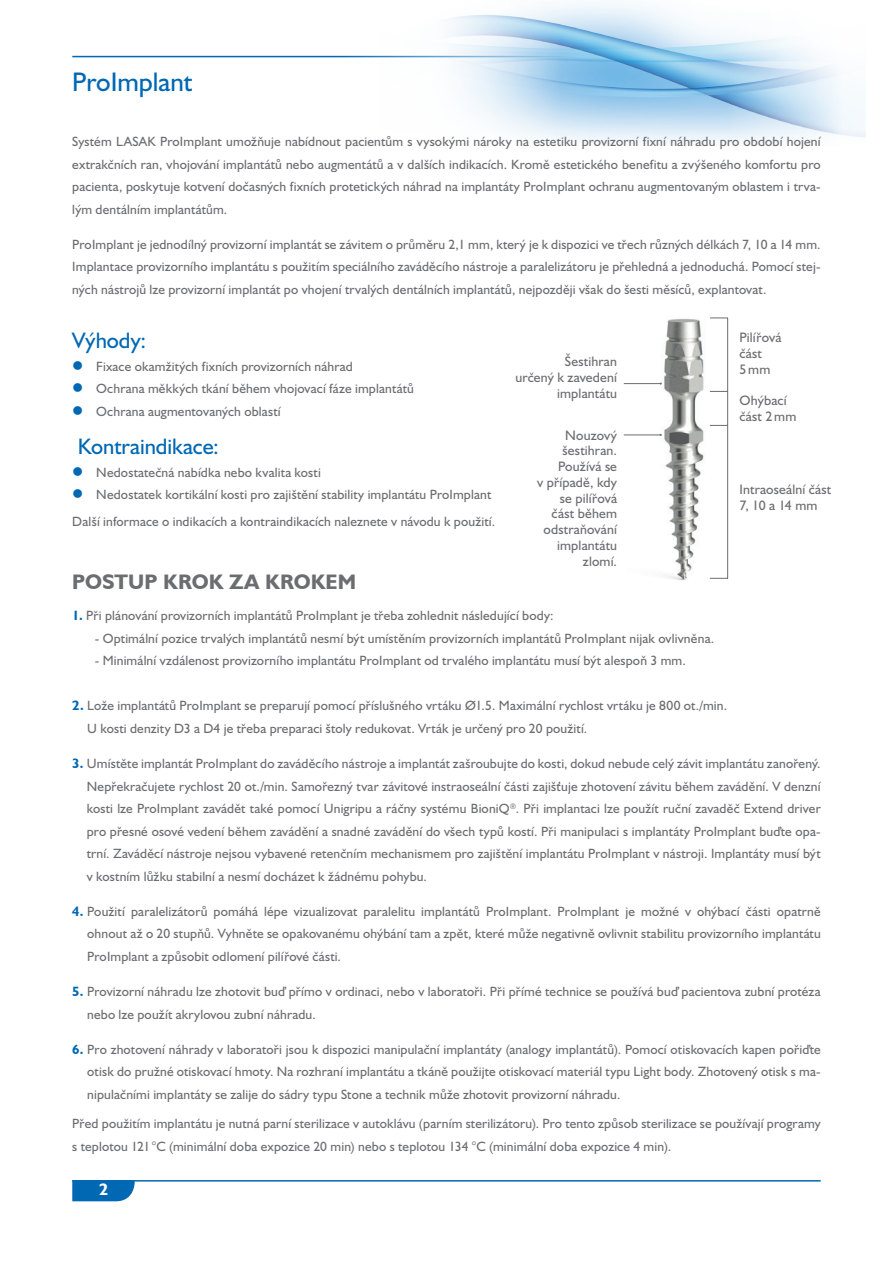
<style>
.page{position:relative;width:893px;height:1263px;background:#fff}
.page>*{position:absolute;margin:0;border:0;box-sizing:border-box;transform-origin:0 0}
.t1{font:27px "Humanist 521";color:#0168b3}
.t2{font:22.5px "Humanist 521";color:#0168b3}
.t3{font:700 21px "Humanist 521 BT";color:#6c6d70}
.t4{font:700 16.5px "Humanist 521 BT";color:#fff}
.t5{font:13.8px/15.8px "Humanist 521";letter-spacing:.01em;color:#6c6d70;text-align:right}
.t6{font:13.5px/22.5px "Humanist 521";letter-spacing:.01em;color:#6c6d70;text-align:justify}
.s1{color:#0168b3}
.s2{font-family:"Humanist 521 BT";font-weight:700;color:#0168b3}
</style>
<div class="page">
<img style="left:381px;top:3px;width:485px;height:139px">
<hr style="left:72px;top:56px;width:509px;height:1px;background:#0168b3">
<img style="left:623px;top:318px;width:81px;height:262px">
<svg style="left:710px;top:318px;width:17px;height:1px"></svg>
<svg style="left:710px;top:391px;width:17px;height:1px"></svg>
<svg style="left:710px;top:425px;width:17px;height:1px"></svg>
<svg style="left:710px;top:578px;width:18px;height:1px"></svg>
<hr style="left:727px;top:318px;width:1px;height:260px;background:#6c6d70">
<hr style="left:624px;top:435px;width:36px;height:1px;background:#6c6d70">
<hr style="left:624px;top:383px;width:36px;height:1px;background:#6c6d70">
<svg style="left:72px;top:1181px;width:63px;height:20px"></svg>
<hr style="left:72px;top:1180px;width:749px;height:1px;background:#0168b3">
<p class="t1" style="left:72px;top:64px;width:122px">ProImplant</p>
<p class="t6" style="left:72px;top:130px;width:750px">Systém LASAK ProImplant umožňuje nabídnout pacientům s vysokými nároky na estetiku provizorní fixní náhradu pro období hojení extrakčních ran, vhojování implantátů nebo augmentátů a v dalších indikacích. Kromě estetického benefitu a zvýšeného komfortu pro pacienta, poskytuje kotvení dočasných fixních protetických náhrad na implantáty ProImplant ochranu augmentovaným oblastem i trva&shy;lým dentálním implantátům.</p>
<p class="t6" style="left:72px;top:233px;width:750px">ProImplant je jednodílný provizorní implantát se závitem o průměru 2,1 mm, který je k dispozici ve třech různých délkách 7, 10 a 14 mm.<br>Implantace provizorního implantátu s použitím speciálního zaváděcího nástroje a paralelizátoru je přehledná a jednoduchá. Pomocí stej&shy;ných nástrojů lze provizorní implantát po vhojení trvalých dentálních implantátů, nejpozději však do šesti měsíců, explantovat.</p>
<p class="t2" style="left:72px;top:326px;width:76px">Výhody:</p>
<p class="t6" style="left:72px;top:354px;width:282px"><span class="s1">●</span> Fixace okamžitých fixních provizorních náhrad</p>
<p class="t6" style="left:72px;top:377px;width:343px"><span class="s1">●</span> Ochrana měkkých tkání během vhojovací fáze implantátů</p>
<p class="t6" style="left:72px;top:399px;width:210px"><span class="s1">●</span> Ochrana augmentovaných oblastí</p>
<p class="t2" style="left:78px;top:432px;width:142px">Kontraindikace:</p>
<p class="t6" style="left:72px;top:460px;width:250px"><span class="s1">●</span> Nedostatečná nabídka nebo kvalita kosti</p>
<p class="t6" style="left:72px;top:483px;width:421px"><span class="s1">●</span> Nedostatek kortikální kosti pro zajištění stability implantátu ProImplant</p>
<p class="t6" style="left:72px;top:509px;width:424px">Další informace o indikacích a kontraindikacích naleznete v návodu k použití.</p>
<p class="t5" style="left:565px;top:353px;width:54px">Šestihran</p>
<p class="t5" style="left:515px;top:369px;width:103px">určený k zavedení implantátu</p>
<p class="t5" style="left:537px;top:426px;width:81px">Nouzový šestihran.<br>Používá se<br>v případě, kdy se pilířová část během odstraňování implantátu zlomí.</p>
<p class="t5" style="left:739px;top:329px;width:43px">Pilířová</p>
<p class="t5" style="left:739px;top:345px;width:24px">část</p>
<p class="t5" style="left:739px;top:361px;width:32px">5mm</p>
<p class="t5" style="left:739px;top:392px;width:58px;text-align:left">Ohýbací část 2mm</p>
<p class="t5" style="left:739px;top:481px;width:93px">Intraoseální část</p>
<p class="t5" style="left:739px;top:497px;width:79px">7, 10 a 14 mm</p>
<p class="t3" style="left:72px;top:569px;width:286px">POSTUP KROK ZA KROKEM</p>
<p class="t6" style="left:72px;top:604px;width:483px"><span class="s2">1.</span> Při plánování provizorních implantátů ProImplant je třeba zohlednit následující body:</p>
<p class="t6" style="left:72px;top:626px;width:643px">- Optimální pozice trvalých implantátů nesmí být umístěním provizorních implantátů ProImplant nijak ovlivněna.</p>
<p class="t6" style="left:72px;top:649px;width:615px">- Minimální vzdálenost provizorního implantátu ProImplant od trvalého implantátu musí být alespoň 3 mm.</p>
<p class="t6" style="left:87px;top:694px;width:641px;text-indent:-15px"><span class="s2">2.</span> Lože implantátů ProImplant se preparují pomocí příslušného vrtáku Ø1.5. Maximální rychlost vrtáku je 800 ot./min.<br>U kosti denzity D3 a D4 je třeba preparaci štoly redukovat. Vrták je určený pro 20 použití.</p>
<p class="t6" style="left:87px;top:752px;width:735px;text-indent:-15px"><span class="s2">3.</span> Umístěte implantát ProImplant do zaváděcího nástroje a implantát zašroubujte do kosti, dokud nebude celý závit implantátu zanořený.<br>Nepřekračujete rychlost 20 ot./min. Samořezný tvar závitové instraoseální části zajišťuje zhotovení závitu během zavádění. V denzní kosti lze ProImplant zavádět také pomocí Unigripu a ráčny systému BioniQ<sup>®</sup>. Při implantaci lze použít ruční zavaděč Extend driver pro přesné osové vedení během zavádění a snadné zavádění do všech typů kostí. Při manipulaci s implantáty ProImplant buďte opa&shy;trní. Zaváděcí nástroje nejsou vybavené retenčním mechanismem pro zajištění implantátu ProImplant v nástroji. Implantáty musí být v kostním lůžku stabilní a nesmí docházet k žádnému pohybu.</p>
<p class="t6" style="left:87px;top:899px;width:735px;text-indent:-15px"><span class="s2">4.</span> Použití paralelizátorů pomáhá lépe vizualizovat paralelitu implantátů ProImplant. ProImplant je možné v ohýbací části opatrně ohnout až o 20 stupňů. Vyhněte se opakovanému ohýbání tam a zpět, které může negativně ovlivnit stabilitu provizorního implantátu ProImplant a způsobit odlomení pilířové části.</p>
<p class="t6" style="left:87px;top:980px;width:735px;text-indent:-15px"><span class="s2">5.</span> Provizorní náhradu lze zhotovit buď přímo v ordinaci, nebo v laboratoři. Při přímé technice se používá buď pacientova zubní protéza nebo lze použít akrylovou zubní náhradu.</p>
<p class="t6" style="left:87px;top:1038px;width:735px;text-indent:-15px"><span class="s2">6.</span> Pro zhotovení náhrady v laboratoři jsou k dispozici manipulační implantáty (analogy implantátů). Pomocí otiskovacích kapen pořiďte otisk do pružné otiskovací hmoty. Na rozhraní implantátu a tkáně použijte otiskovací materiál typu Light body. Zhotovený otisk s ma&shy;nipulačními implantáty se zalije do sádry typu Stone a technik může zhotovit provizorní náhradu.</p>
<p class="t6" style="left:72px;top:1112px;width:750px">Před použitím implantátu je nutná parní sterilizace v autoklávu (parním sterilizátoru). Pro tento způsob sterilizace se používají programy s teplotou 121°C (minimální doba expozice 20 min) nebo s teplotou 134 °C (minimální doba expozice 4 min).</p>
<p class="t4" style="left:99px;top:1179px;width:10px">2</p>
</div>
